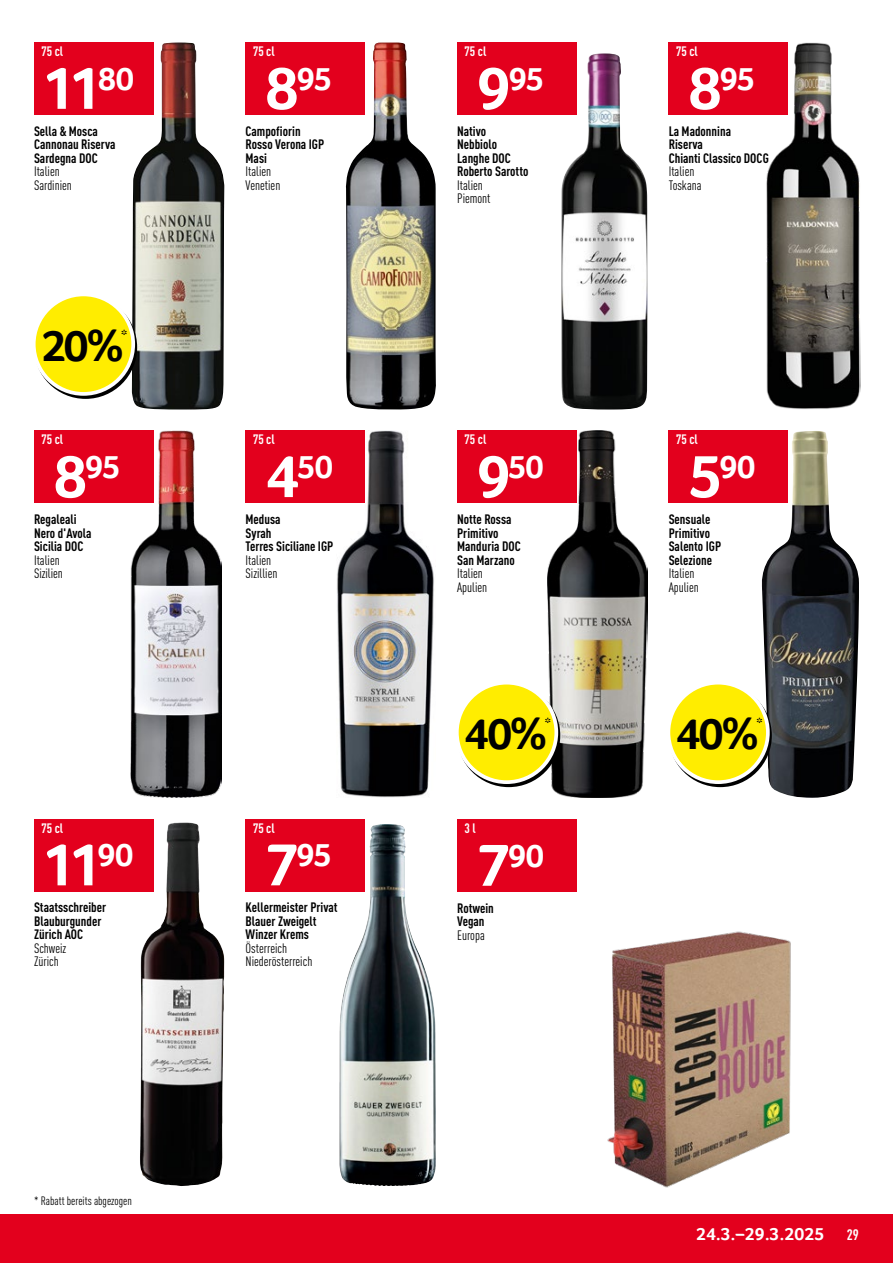
<style>
.page{position:relative;width:893px;height:1263px;background:#fff}
.page>*{position:absolute;margin:0;border:0;box-sizing:border-box;transform-origin:0 0}
.t1{font:700 61.5px "Transgourmet";color:#fff}
.t2{font:700 45px "Transgourmet";color:#000}
.t3{font:700 33.3px "Transgourmet";letter-spacing:-.035em;color:#fff}
.t4{font:700 18px "Transgourmet";letter-spacing:.01em;color:#fff}
.t5{font:700 15px "Transgourmet";color:#000}
.t6{font:700 condensed 15px "DINOT";color:#fff}
.t7{font:700 condensed 13.5px/13.5px "DINOT";color:#000}
.t8{font:condensed 13.5px/13.5px "DINOT";color:#000}
.t9{font:700 condensed 13.5px "DINOT";color:#fff}
.t10{font:condensed 12px "DINOT";color:#000}
.s1{font-size:61.5px}
</style>
<div class="page">
<div style="left:0;top:1214px;width:893px;height:49px;background:#e3001d"></div>
<img style="left:132px;top:43px;width:92px;height:366px">
<img style="left:346px;top:43px;width:90px;height:366px">
<img style="left:561px;top:53px;width:87px;height:356px">
<img style="left:766px;top:43px;width:94px;height:366px">
<img style="left:130px;top:431px;width:91px;height:367px">
<img style="left:337px;top:431px;width:97px;height:367px">
<img style="left:548px;top:431px;width:99px;height:367px">
<img style="left:762px;top:431px;width:97px;height:367px">
<img style="left:140px;top:822px;width:85px;height:364px">
<img style="left:339px;top:824px;width:97px;height:362px">
<img style="left:607px;top:931px;width:184px;height:257px">
<div style="left:34px;top:43px;width:119px;height:72px;background:#e3001d"></div>
<div style="left:34px;top:294px;width:99px;height:100px;background:#ffed00;border-radius:50%"></div>
<div style="left:32px;top:293px;width:103px;height:103px;border:4px solid #fff;border-radius:50%"></div>
<div style="left:246px;top:43px;width:119px;height:72px;background:#e3001d"></div>
<div style="left:457px;top:43px;width:119px;height:72px;background:#e3001d"></div>
<div style="left:669px;top:43px;width:119px;height:72px;background:#e3001d"></div>
<div style="left:34px;top:431px;width:119px;height:72px;background:#e3001d"></div>
<div style="left:246px;top:431px;width:119px;height:72px;background:#e3001d"></div>
<div style="left:457px;top:431px;width:119px;height:72px;background:#e3001d"></div>
<div style="left:457px;top:683px;width:99px;height:99px;background:#ffed00;border-radius:50%"></div>
<div style="left:455px;top:681px;width:103px;height:103px;border:4px solid #fff;border-radius:50%"></div>
<div style="left:669px;top:431px;width:119px;height:72px;background:#e3001d"></div>
<div style="left:668px;top:683px;width:100px;height:99px;background:#ffed00;border-radius:50%"></div>
<div style="left:666px;top:681px;width:104px;height:103px;border:4px solid #fff;border-radius:50%"></div>
<div style="left:34px;top:819px;width:119px;height:72px;background:#e3001d"></div>
<div style="left:246px;top:819px;width:119px;height:72px;background:#e3001d"></div>
<div style="left:457px;top:819px;width:119px;height:73px;background:#e3001d"></div>
<p class="t9" style="left:41px;top:43px;width:23px">75 cl</p>
<h1 class="t1" style="left:42px;top:52px;width:94px">11<sup>80</sup></h1>
<p class="t7" style="left:34px;top:124px;width:83px">Sella &amp; Mosca<br>Cannonau Riserva<br>Sardegna DOC</p>
<p class="t8" style="left:34px;top:165px;width:39px">Italien<br>Sardinien</p>
<h2 class="t2" style="left:41px;top:319px;width:84px">20%</h2>
<p class="t5" style="left:121px;top:326px;width:8px">*</p>
<p class="t9" style="left:41px;top:431px;width:23px">75 cl</p>
<h3 class="t3" style="left:54px;top:447px;width:68px"><span class="s1">8</span>95</h3>
<p class="t7" style="left:34px;top:512px;width:59px">Regaleali<br>Nero d'Avola<br>Sicilia DOC</p>
<p class="t8" style="left:34px;top:553px;width:31px">Italien<br>Sizilien</p>
<p class="t9" style="left:41px;top:819px;width:23px">75 cl</p>
<h1 class="t1" style="left:42px;top:828px;width:93px">11<sup>90</sup></h1>
<p class="t7" style="left:34px;top:900px;width:74px">Staatsschreiber<br>Blauburgunder<br>Zürich AOC</p>
<p class="t8" style="left:34px;top:941px;width:34px">Schweiz<br>Zürich</p>
<p class="t10" style="left:34px;top:1194px;width:99px">* Rabatt bereits abgezogen</p>
<p class="t9" style="left:253px;top:43px;width:23px">75 cl</p>
<h3 class="t3" style="left:265px;top:59px;width:68px"><span class="s1">8</span>95</h3>
<p class="t7" style="left:246px;top:124px;width:80px">Campofiorin<br>Rosso Verona IGP<br>Masi</p>
<p class="t8" style="left:246px;top:165px;width:36px">Italien<br>Venetien</p>
<p class="t9" style="left:253px;top:431px;width:23px">75 cl</p>
<h3 class="t3" style="left:265px;top:447px;width:69px"><span class="s1">4</span>50</h3>
<p class="t7" style="left:246px;top:512px;width:89px">Medusa<br>Syrah<br>Terres Siciliane IGP</p>
<p class="t8" style="left:246px;top:553px;width:33px">Italien<br>Sizillien</p>
<p class="t9" style="left:253px;top:819px;width:23px">75 cl</p>
<h3 class="t3" style="left:265px;top:835px;width:68px"><span class="s1">7</span>95</h3>
<p class="t7" style="left:246px;top:900px;width:93px">Kellermeister Privat<br>Blauer Zweigelt<br>Winzer Krems</p>
<p class="t8" style="left:246px;top:941px;width:68px">Österreich<br>Niederösterreich</p>
<p class="t9" style="left:465px;top:43px;width:23px">75 cl</p>
<h3 class="t3" style="left:477px;top:59px;width:69px"><span class="s1">9</span>95</h3>
<p class="t7" style="left:457px;top:124px;width:73px">Nativo<br>Nebbiolo<br>Langhe DOC<br>Roberto Sarotto</p>
<p class="t8" style="left:457px;top:178px;width:35px">Italien<br>Piemont</p>
<p class="t9" style="left:465px;top:431px;width:23px">75 cl</p>
<h3 class="t3" style="left:477px;top:447px;width:68px"><span class="s1">9</span>50</h3>
<p class="t7" style="left:457px;top:512px;width:65px">Notte Rossa<br>Primitivo<br>Manduria DOC<br>San Marzano</p>
<p class="t8" style="left:457px;top:566px;width:32px">Italien<br>Apulien</p>
<h2 class="t2" style="left:464px;top:707px;width:85px">40%</h2>
<p class="t5" style="left:545px;top:714px;width:8px">*</p>
<p class="t9" style="left:465px;top:820px;width:13px">3 l</p>
<h3 class="t3" style="left:477px;top:836px;width:69px"><span class="s1">7</span>90</h3>
<p class="t7" style="left:457px;top:901px;width:38px">Rotwein<br>Vegan</p>
<p class="t8" style="left:457px;top:928px;width:29px">Europa</p>
<p class="t9" style="left:676px;top:43px;width:23px">75 cl</p>
<h3 class="t3" style="left:688px;top:59px;width:68px"><span class="s1">8</span>95</h3>
<p class="t7" style="left:669px;top:124px;width:102px">La Madonnina<br>Riserva<br>Chianti Classico DOCG</p>
<p class="t8" style="left:669px;top:165px;width:34px">Italien<br>Toskana</p>
<p class="t9" style="left:676px;top:431px;width:23px">75 cl</p>
<h3 class="t3" style="left:688px;top:447px;width:68px"><span class="s1">5</span>90</h3>
<p class="t7" style="left:669px;top:512px;width:54px">Sensuale<br>Primitivo<br>Salento IGP<br>Selezione</p>
<p class="t8" style="left:669px;top:566px;width:32px">Italien<br>Apulien</p>
<h2 class="t2" style="left:676px;top:707px;width:85px">40%</h2>
<p class="t5" style="left:756px;top:714px;width:8px">*</p>
<h3 class="t4" style="left:696px;top:1224px;width:130px">24.3.–29.3.2025</h3>
<p class="t6" style="left:847px;top:1226px;width:14px">29</p>
</div>
